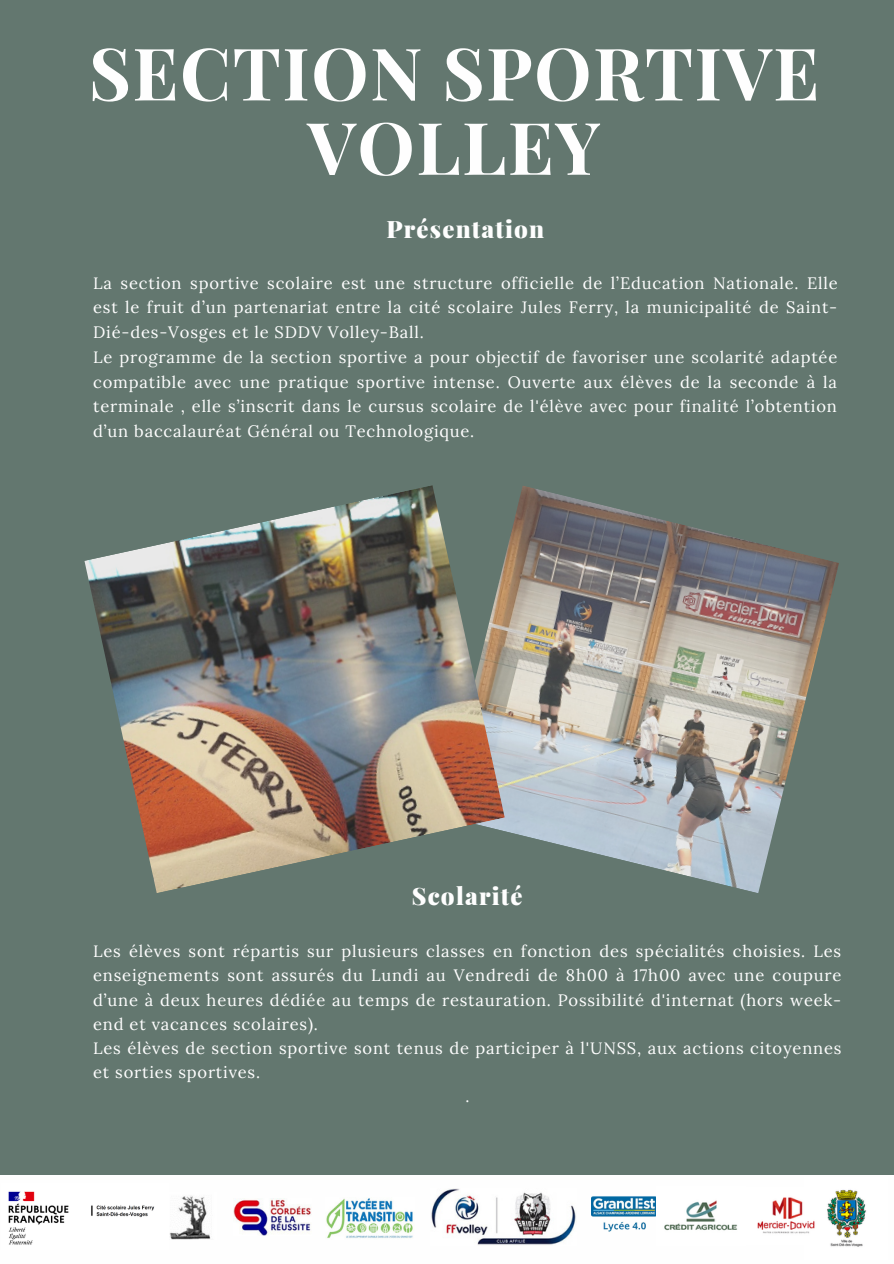
<style>
.page{position:relative;width:894px;height:1264px;background:#fff}
.page>*{position:absolute;margin:0;border:0;box-sizing:border-box;transform-origin:0 0}
.t1{font:700 72.45px/74.2px "Playfair Display";letter-spacing:.02em;color:#fefefe;text-align:center}
.t2{font:900 24px "Playfair Display";letter-spacing:.05em;color:#fefefe}
.t3{font:16.5px/24.8px "Lora";letter-spacing:.05em;color:#fefefe;text-align:justify}
</style>
<div class="page">
<div style="left:0;top:0;width:893px;height:1263px;background:#63776f"></div>
<img style="left:504px;top:486px;width:334px;height:407px">
<img style="left:84px;top:485px;width:420px;height:408px">
<div style="left:0;top:1175px;width:893px;height:88px;background:#fefefe"></div>
<img style="left:827px;top:1189px;width:39px;height:58px">
<img style="left:591px;top:1196px;width:65px;height:36px">
<img style="left:233px;top:1198px;width:78px;height:37px">
<img style="left:326px;top:1198px;width:87px;height:41px">
<img style="left:8px;top:1191px;width:147px;height:54px">
<img style="left:431px;top:1188px;width:145px;height:57px">
<img style="left:169px;top:1196px;width:42px;height:43px">
<img style="left:664px;top:1197px;width:151px;height:37px">
<p class="t1" style="left:89px;top:33px;width:731px">SECTION SPORTIVE<br>VOLLEY</p>
<p class="t2" style="left:386px;top:212px;width:159px">Présentation</p>
<p class="t3" style="left:93px;top:270px;width:746px">La section sportive scolaire est une structure officielle de l’Education Nationale. Elle est le fruit d’un partenariat entre la cité scolaire Jules Ferry, la municipalité de Saint-Dié-des-Vosges et le SDDV Volley-Ball.</p>
<p class="t3" style="left:93px;top:344px;width:745px">Le programme de la section sportive a pour objectif de favoriser une scolarité adaptée compatible avec une pratique sportive intense. Ouverte aux élèves de la seconde à la terminale , elle s’inscrit dans le cursus scolaire de l'élève avec pour finalité l’obtention d’un baccalauréat Général ou Technologique.</p>
<p class="t2" style="left:411px;top:878px;width:112px">Scolarité</p>
<p class="t3" style="left:93px;top:939px;width:749px;line-height:24px">Les élèves sont répartis sur plusieurs classes en fonction des spécialités choisies. Les enseignements sont assurés du Lundi au Vendredi de 8h00 à 17h00 avec une coupure d’une à deux heures dédiée au temps de restauration. Possibilité d'internat (hors week&shy;end et vacances scolaires).</p>
<p class="t3" style="left:93px;top:1035px;width:749px;line-height:24px">Les élèves de section sportive sont tenus de participer à l'UNSS, aux actions citoyennes et sorties sportives.</p>
<p class="t3" style="left:465px;top:1083px;width:6px">.</p>
</div>
